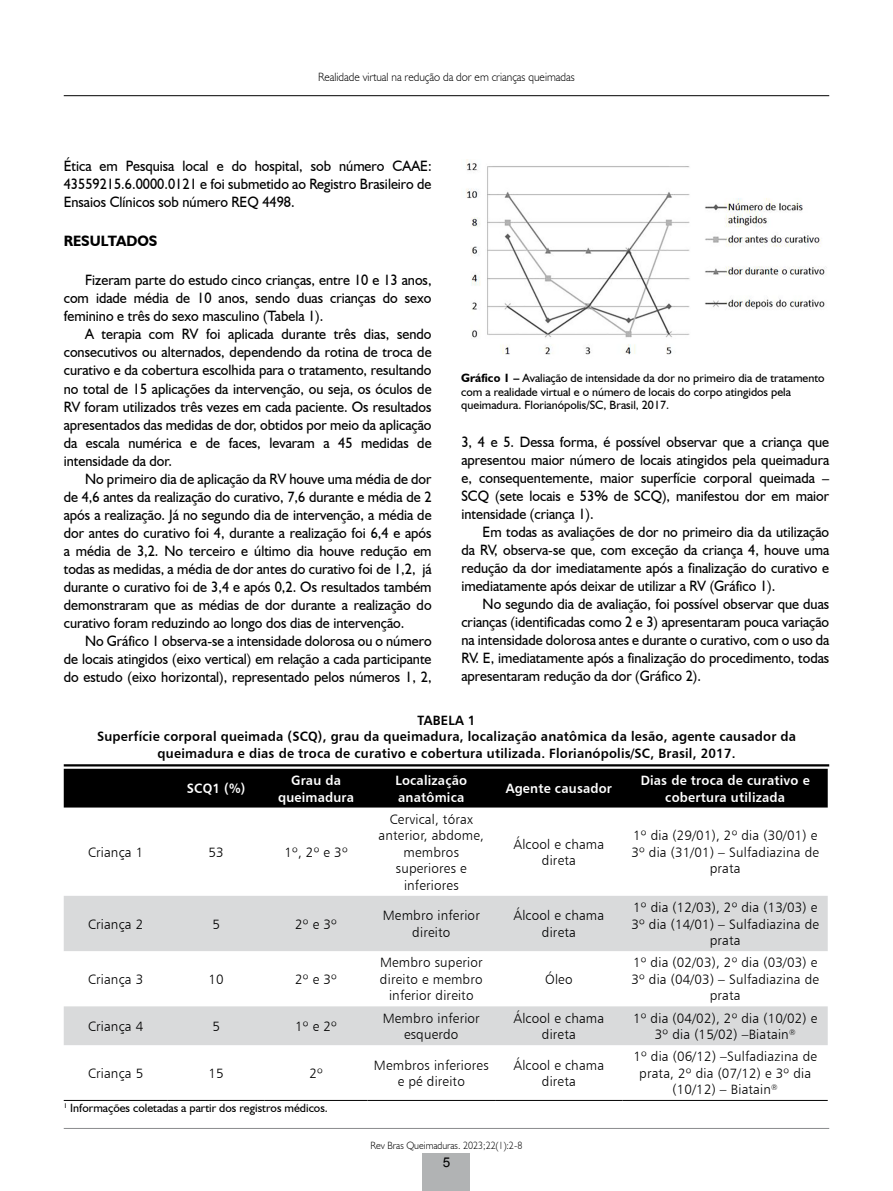
<style>
.page{position:relative;width:893px;height:1191px;background:#fff}
.page>*{position:absolute;margin:0;border:0;box-sizing:border-box;transform-origin:0 0}
.t1{font:15px/18px "Humanist 521 BT";color:#000;text-align:justify;scale:.95 1}
.t2{font:700 15px "Humanist 521 BT";color:#000;scale:.95 1}
.t3{font:13.5px/16.5px "Humanist 777 BT Light B";letter-spacing:.015em;color:#000;text-align:center}
.t4{font:13.5px/16.5px "Humanist 777 BT Bold B";letter-spacing:.015em;color:#000;text-align:center;scale:.95 1}
.t5{font:13.5px/16.5px "Humanist 777 BT Bold B";letter-spacing:.015em;color:#fff;text-align:center;scale:.95 1}
.t6{font:13.5px "Arial";color:#000}
.t7{font:12px/13.5px "Humanist 521 BT";color:#000}
.t8{font:300 12px "Humanist 521 BT";color:#000;scale:.95 1}
.t9{font:300 10.5px "Humanist 521 BT";color:#000;scale:.95 1}
.s1{font-weight:700}
</style>
<div class="page">
<hr style="left:64px;top:95px;width:765px;height:1px;background:#000">
<hr style="left:64px;top:1128px;width:765px;height:1px;background:#898a8c">
<div style="left:423px;top:1153px;width:47px;height:38px;background:#b1b3b4"></div>
<img style="left:466px;top:159px;width:361px;height:196px">
<hr style="left:64px;top:764px;width:765px;height:2px;background:#000">
<div style="left:64px;top:768px;width:764px;height:39px;background:#000"></div>
<svg style="left:64px;top:896px;width:764px;height:149px;fill:#d9dadb"></svg>
<hr style="left:64px;top:1100px;width:104px;height:1px;background:#000">
<hr style="left:168px;top:1100px;width:97px;height:1px;background:#000">
<hr style="left:265px;top:1100px;width:102px;height:1px;background:#000">
<hr style="left:367px;top:1100px;width:128px;height:1px;background:#000">
<hr style="left:495px;top:1100px;width:128px;height:1px;background:#000">
<hr style="left:623px;top:1100px;width:205px;height:1px;background:#000">
<p class="t8" style="left:318px;top:70px;width:272px">Realidade virtual na redução da dor em crianças queimadas</p>
<p class="t1" style="left:64px;top:156px;width:389px">Ética em Pesquisa local e do hospital, sob número CAAE:<br>43559215.6.0000.0121 e foi submetido ao Registro Brasileiro de Ensaios Clínicos sob número REQ 4498.</p>
<p class="t2" style="left:64px;top:232px;width:100px">RESULTADOS</p>
<p class="t1" style="left:64px;top:271px;width:389px;text-indent:21px">Fizeram parte do estudo cinco crianças, entre 10 e 13 anos, com idade média de 10 anos, sendo duas crianças do sexo feminino e três do sexo masculino (Tabela 1).</p>
<p class="t1" style="left:64px;top:325px;width:389px;text-indent:21px">A terapia com RV foi aplicada durante três dias, sendo consecutivos ou alternados, dependendo da rotina de troca de curativo e da cobertura escolhida para o tratamento, resultando no total de 15 aplicações da intervenção, ou seja, os óculos de RV foram utilizados três vezes em cada paciente. Os resultados apresentados das medidas de dor, obtidos por meio da aplicação da escala numérica e de faces, levaram a 45 medidas de intensidade da dor.</p>
<p class="t1" style="left:64px;top:469px;width:389px;text-indent:21px">No primeiro dia de aplicação da RV houve uma média de dor de 4,6 antes da realização do curativo, 7,6 durante e média de 2 após a realização. Já no segundo dia de intervenção, a média de dor antes do curativo foi 4, durante a realização foi 6,4 e após a média de 3,2. No terceiro e último dia houve redução em todas as medidas, a média de dor antes do curativo foi de 1,2, já durante o curativo foi de 3,4 e após 0,2. Os resultados também demonstraram que as médias de dor durante a realização do curativo foram reduzindo ao longo dos dias de intervenção.</p>
<p class="t1" style="left:64px;top:631px;width:389px;text-indent:21px">No Gráfico 1 observa-se a intensidade dolorosa ou o número de locais atingidos (eixo vertical) em relação a cada participante do estudo (eixo horizontal), representado pelos números 1, 2,</p>
<p class="t7" style="left:461px;top:371px;width:365px"><span class="s1">Gráfico 1 –</span> Avaliação de intensidade da dor no primeiro dia de tratamento com a realidade virtual e o número de locais do corpo atingidos pela queimadura. Florianópolis/SC, Brasil, 2017.</p>
<p class="t1" style="left:461px;top:433px;width:389px">3, 4 e 5. Dessa forma, é possível observar que a criança que apresentou maior número de locais atingidos pela queimadura e, consequentemente, maior superfície corporal queimada – SCQ (sete locais e 53% de SCQ), manifestou dor em maior intensidade (criança 1).</p>
<p class="t1" style="left:461px;top:523px;width:389px;text-indent:21px">Em todas as avaliações de dor no primeiro dia da utilização da RV, observa-se que, com exceção da criança 4, houve uma redução da dor imediatamente após a finalização do curativo e imediatamente após deixar de utilizar a RV (Gráfico 1).</p>
<p class="t1" style="left:461px;top:595px;width:389px;text-indent:21px">No segundo dia de avaliação, foi possível observar que duas crianças (identificadas como 2 e 3) apresentaram pouca variação na intensidade dolorosa antes e durante o curativo, com o uso da RV. E, imediatamente após a finalização do procedimento, todas apresentaram redução da dor (Gráfico 2).</p>
<p class="t4" style="left:97px;top:711px;width:737px">TABELA 1<br>Superfície corporal queimada (SCQ), grau da queimadura, localização anatômica da lesão, agente causador da queimadura e dias de troca de curativo e cobertura utilizada. Florianópolis/SC, Brasil, 2017.</p>
<p class="t5" style="left:187px;top:780px;width:63px">SCQ1 (%)</p>
<p class="t5" style="left:278px;top:771px;width:82px">Grau da queimadura</p>
<p class="t5" style="left:395px;top:771px;width:77px;text-align:left">Localização anatômica</p>
<p class="t5" style="left:506px;top:780px;width:113px">Agente causador</p>
<p class="t5" style="left:641px;top:771px;width:179px">Dias de troca de curativo e cobertura utilizada</p>
<p class="t3" style="left:88px;top:843px;width:57px">Criança 1</p>
<p class="t3" style="left:208px;top:843px;width:17px">53</p>
<p class="t3" style="left:284px;top:843px;width:65px">1º, 2º e 3º</p>
<p class="t3" style="left:379px;top:810px;width:107px">Cervical, tórax anterior, abdome, membros superiores e inferiores</p>
<p class="t3" style="left:513px;top:835px;width:92px">Álcool e chama direta</p>
<p class="t3" style="left:631px;top:827px;width:189px">1º dia (29/01), 2º dia (30/01) e<br>3º dia (31/01) – Sulfadiazina de prata</p>
<p class="t3" style="left:88px;top:915px;width:57px">Criança 2</p>
<p class="t3" style="left:212px;top:915px;width:9px">5</p>
<p class="t3" style="left:295px;top:915px;width:43px">2º e 3º</p>
<p class="t3" style="left:383px;top:907px;width:99px">Membro inferior direito</p>
<p class="t3" style="left:513px;top:907px;width:92px">Álcool e chama direta</p>
<p class="t3" style="left:631px;top:899px;width:189px">1º dia (12/03), 2º dia (13/03) e<br>3º dia (14/01) – Sulfadiazina de prata</p>
<p class="t3" style="left:88px;top:970px;width:57px">Criança 3</p>
<p class="t3" style="left:208px;top:970px;width:17px">10</p>
<p class="t3" style="left:295px;top:970px;width:43px">2º e 3º</p>
<p class="t3" style="left:631px;top:954px;width:189px">1º dia (02/03), 2º dia (03/03) e<br>3º dia (04/03) – Sulfadiazina de prata</p>
<p class="t3" style="left:380px;top:954px;width:104px">Membro superior direito e membro inferior direito</p>
<p class="t3" style="left:545px;top:970px;width:29px">Óleo</p>
<p class="t3" style="left:88px;top:1017px;width:57px">Criança 4</p>
<p class="t3" style="left:212px;top:1017px;width:9px">5</p>
<p class="t3" style="left:295px;top:1017px;width:43px">1º e 2º</p>
<p class="t3" style="left:383px;top:1009px;width:99px">Membro inferior esquerdo</p>
<p class="t3" style="left:513px;top:1009px;width:92px">Álcool e chama direta</p>
<p class="t3" style="left:633px;top:1009px;width:186px">1º dia (04/02), 2º dia (10/02) e<br>3º dia (15/02) –Biatain<sup>®</sup></p>
<p class="t3" style="left:88px;top:1064px;width:57px">Criança 5</p>
<p class="t3" style="left:208px;top:1064px;width:17px">15</p>
<p class="t3" style="left:309px;top:1064px;width:15px">2º</p>
<p class="t3" style="left:374px;top:1056px;width:116px">Membros inferiores e pé direito</p>
<p class="t3" style="left:513px;top:1056px;width:92px">Álcool e chama direta</p>
<p class="t3" style="left:633px;top:1048px;width:185px">1º dia (06/12) –Sulfadiazina de prata, 2º dia (07/12) e 3º dia (10/12) – Biatain<sup>®</sup></p>
<p class="t7" style="left:64px;top:1100px;width:266px"><sup>1</sup> Informações coletadas a partir dos registros médicos.</p>
<p class="t9" style="left:371px;top:1138px;width:161px">Rev Bras Queimaduras. 2023;22(1):2-8</p>
<p class="t6" style="left:443px;top:1153px;width:9px">5</p>
</div>
